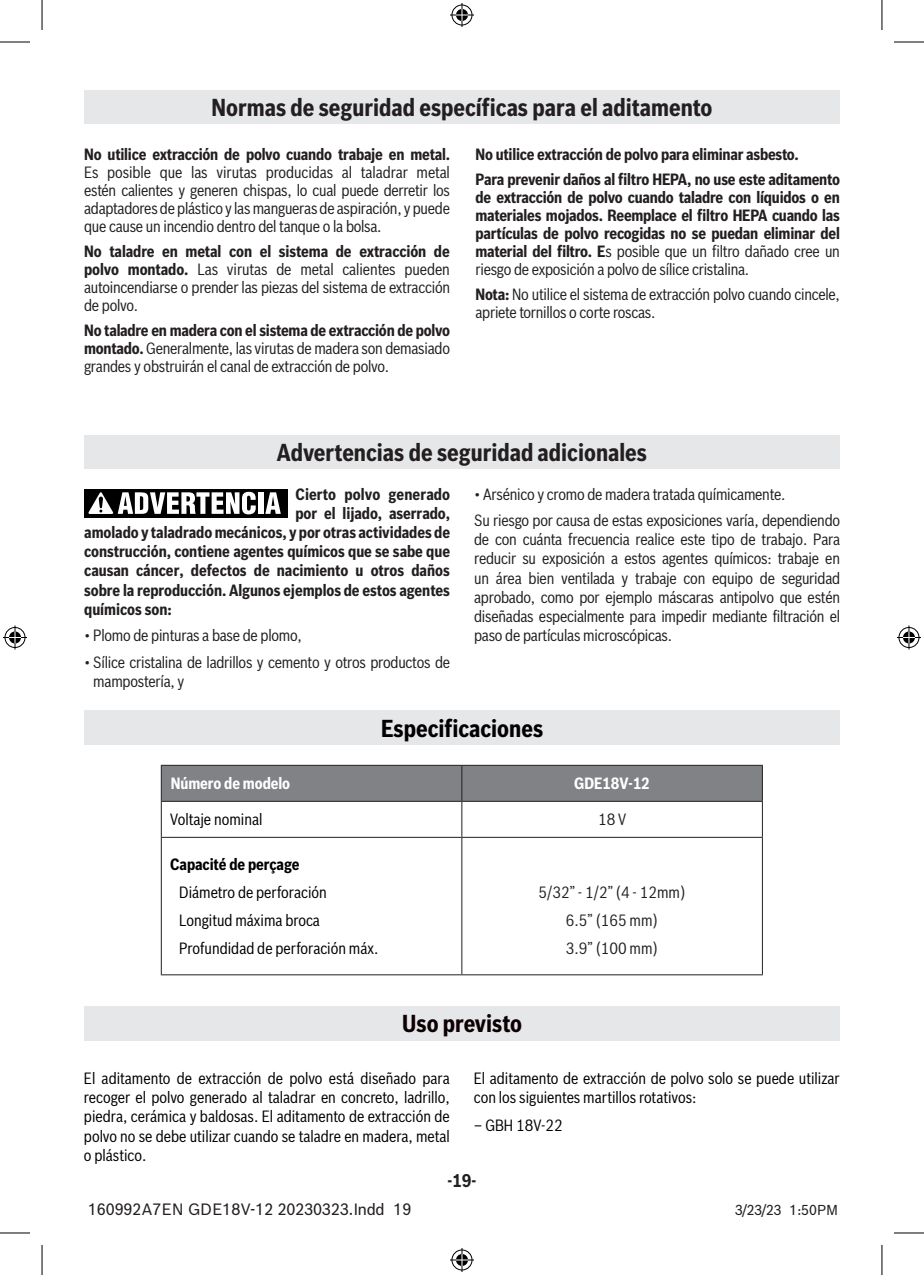
<style>
.page{position:relative;width:924px;height:1275px;background:#fff}
.page>*{position:absolute;margin:0;border:0;box-sizing:border-box;transform-origin:0 0}
.Heading_-_Page__link{font:700 24px "Bosch Sans Cond";color:#231f20}
.Heading_-_Page__no_l{font:700 24px "Bosch Sans Cond";color:#030003}
.Heading_-_Page__no_l-2{font:700 24px "Bosch Sans Cond";color:#0d0002}
.t1{font:700 18px "Bosch Sans Cond";color:#231f20}
.Body_F_S{font:16px/18px "Bosch Sans Cond";letter-spacing:-.015em;color:#231f20;text-align:justify}
.Body_F_S-2{font:700 16px/18px "Bosch Sans Cond";letter-spacing:-.005em;color:#231f20;text-align:justify}
.Body_Text__FR_SP{font:16px/19.2px "Bosch Sans Cond";color:#000;text-align:justify}
.t2{font:16px "Bosch Sans Cond";color:#000001}
.Heading_-_Page__link-2{font:16px "Bosch Office Sans";color:#231f20}
.Body_Text__FR_SP-2{font:700 16px "Bosch Sans Cond";letter-spacing:-.005em;color:#fff}
.t3{font:700 16px "Bosch Sans Cond";letter-spacing:-.005em;color:#000001}
.Body_Text__FR_SP-3{font:16px "Bosch Sans Cond";color:#000002}
.Body_Text__FR_SP-4{font:16px "Bosch Sans Cond";color:#231f20}
.Heading_-_Page__link-3{font:14px "Bosch Office Sans";color:#231f20}
.s1{font-weight:700}
.s2{font-weight:400}
</style>
<div class="page">
<div style="left:84px;top:489px;width:203px;height:28px;background:#000"></div>
<div style="left:258px;top:492px;width:5px;height:22px;background:#fff"></div>
<svg style="left:265px;top:492px;width:16px;height:22px"></svg>
<svg style="left:88px;top:492px;width:167px;height:22px"></svg>
<div style="left:84px;top:90px;width:755px;height:33px;background:#e6e7e9"></div>
<div style="left:84px;top:435px;width:755px;height:33px;background:#e6e7e9"></div>
<div style="left:84px;top:710px;width:755px;height:34px;background:#e6e7e9"></div>
<div style="left:162px;top:766px;width:599px;height:35px;background:#808285"></div>
<hr style="left:161px;top:765px;width:300px;height:1px;background:#231f20">
<hr style="left:161px;top:766px;width:1px;height:35px;background:#231f20">
<hr style="left:461px;top:765px;width:301px;height:1px;background:#231f20">
<hr style="left:461px;top:766px;width:1px;height:35px;background:#231f20">
<hr style="left:761px;top:766px;width:1px;height:35px;background:#231f20">
<hr style="left:161px;top:801px;width:300px;height:1px;background:#231f20">
<hr style="left:461px;top:801px;width:301px;height:1px;background:#231f20">
<hr style="left:161px;top:802px;width:1px;height:35px;background:#231f20">
<hr style="left:461px;top:802px;width:1px;height:35px;background:#231f20">
<hr style="left:761px;top:802px;width:1px;height:35px;background:#231f20">
<hr style="left:161px;top:837px;width:300px;height:1px;background:#231f20">
<hr style="left:161px;top:838px;width:1px;height:136px;background:#231f20">
<hr style="left:461px;top:837px;width:301px;height:1px;background:#231f20">
<hr style="left:461px;top:838px;width:1px;height:136px;background:#231f20">
<hr style="left:761px;top:838px;width:1px;height:136px;background:#231f20">
<hr style="left:161px;top:974px;width:300px;height:1px;background:#231f20">
<hr style="left:461px;top:974px;width:301px;height:1px;background:#231f20">
<div style="left:84px;top:1006px;width:755px;height:34px;background:#e6e7e9"></div>
<hr style="left:0;top:42px;width:30px;height:1px;background:#000">
<hr style="left:893px;top:42px;width:30px;height:1px;background:#000">
<hr style="left:0;top:1232px;width:30px;height:1px;background:#000">
<hr style="left:893px;top:1232px;width:30px;height:1px;background:#000">
<hr style="left:42px;top:0;width:1px;height:30px;background:#000">
<hr style="left:42px;top:1245px;width:1px;height:30px;background:#000">
<hr style="left:881px;top:0;width:1px;height:30px;background:#000">
<hr style="left:881px;top:1245px;width:1px;height:30px;background:#000">
<svg style="left:450px;top:3px;width:24px;height:24px"></svg>
<svg style="left:450px;top:1248px;width:24px;height:24px"></svg>
<svg style="left:3px;top:625px;width:24px;height:24px"></svg>
<svg style="left:897px;top:625px;width:23px;height:24px"></svg>
<p class="Heading_-_Page__link" style="left:211px;top:89px;width:502px">Normas de seguridad específicas para el aditamento</p>
<p class="Body_F_S" style="left:84px;top:144px;width:367px"><span class="s1">No utilice extracción de polvo cuando trabaje en metal.<br></span>Es posible que las virutas producidas al taladrar metal estén calientes y generen chispas, lo cual puede derretir los adaptadores de plástico y las mangueras de aspiración, y puede que cause un incendio dentro del tanque o la bolsa.</p>
<p class="Body_F_S" style="left:84px;top:241px;width:367px"><span class="s1">No taladre en metal con el sistema de extracción de polvo montado.</span> Las virutas de metal calientes pueden autoincendiarse o prender las piezas del sistema de extracción de polvo.</p>
<p class="Body_F_S" style="left:84px;top:320px;width:367px"><span class="s1">No taladre en madera con el sistema de extracción de polvo montado.</span> Generalmente, las virutas de madera son demasiado grandes y obstruirán el canal de extracción de polvo.</p>
<p class="Body_F_S-2" style="left:475px;top:144px;width:325px">No utilice extracción de polvo para eliminar asbesto.</p>
<p class="Body_F_S-2" style="left:475px;top:169px;width:366px">Para prevenir daños al filtro HEPA, no use este aditamento de extracción de polvo cuando taladre con líquidos o en materiales mojados. Reemplace el filtro HEPA cuando las partículas de polvo recogidas no se puedan eliminar del material del filtro. E<span class="s2">s posible que un filtro dañado cree un riesgo de exposición a polvo de sílice cristalina.</span></p>
<p class="Body_F_S" style="left:475px;top:284px;width:366px"><span class="s1">Nota:</span> No utilice el sistema de extracción polvo cuando cincele, apriete tornillos o corte roscas.</p>
<p class="Heading_-_Page__link" style="left:276px;top:434px;width:371px">Advertencias de seguridad adicionales</p>
<p class="Body_F_S-2" style="left:295px;top:484px;width:156px">Cierto polvo generado</p>
<p class="Body_F_S-2" style="left:295px;top:503px;width:156px">por el lijado, aserrado,</p>
<p class="Body_F_S-2" style="left:84px;top:522px;width:367px">amolado y taladrado mecánicos, y por otras actividades de</p>
<p class="Body_F_S-2" style="left:84px;top:541px;width:367px">construcción, contiene agentes químicos que se sabe que</p>
<p class="Body_F_S-2" style="left:84px;top:561px;width:367px">causan cáncer, defectos de nacimiento u otros daños</p>
<p class="Body_F_S-2" style="left:84px;top:580px;width:367px">sobre la reproducción. Algunos ejemplos de estos agentes</p>
<p class="Body_F_S-2" style="left:84px;top:599px;width:89px">químicos son:</p>
<p class="Body_F_S" style="left:84px;top:625px;width:219px">• Plomo de pinturas a base de plomo,</p>
<p class="Body_F_S" style="left:93px;top:651px;width:358px;line-height:19.2px;text-indent:-9px">• Sílice cristalina de ladrillos y cemento y otros productos de mampostería, y</p>
<p class="Body_F_S" style="left:474px;top:484px;width:313px">• Arsénico y cromo de madera tratada químicamente.</p>
<p class="Body_F_S" style="left:474px;top:509px;width:367px;line-height:19.2px">Su riesgo por causa de estas exposiciones varía, dependiendo de con cuánta frecuencia realice este tipo de trabajo. Para reducir su exposición a estos agentes químicos: trabaje en un área bien ventilada y trabaje con equipo de seguridad aprobado, como por ejemplo máscaras antipolvo que estén diseñadas especialmente para impedir mediante filtración el paso de partículas microscópicas.</p>
<p class="Heading_-_Page__no_l" style="left:381px;top:710px;width:163px">Especificaciones</p>
<p class="Body_Text__FR_SP-2" style="left:171px;top:771px;width:121px">Número de modelo</p>
<p class="Body_Text__FR_SP-2" style="left:574px;top:771px;width:77px">GDE18V-12</p>
<p class="Body_Text__FR_SP-3" style="left:170px;top:807px;width:93px">Voltaje nominal</p>
<p class="Body_Text__FR_SP-4" style="left:597px;top:807px;width:30px">18 V</p>
<p class="t3" style="left:170px;top:852px;width:131px">Capacité de perçage</p>
<p class="t2" style="left:179px;top:880px;width:149px">Diámetro de perforación</p>
<p class="t2" style="left:179px;top:908px;width:142px">Longitud máxima broca</p>
<p class="t2" style="left:179px;top:936px;width:200px">Profundidad de perforación máx.</p>
<p class="Body_F_S" style="left:538px;top:882px;width:149px">5/32” - 1/2” (4 - 12mm)</p>
<p class="Body_F_S" style="left:565px;top:910px;width:94px">6.5” (165 mm)</p>
<p class="Body_F_S" style="left:565px;top:938px;width:94px">3.9” (100 mm)</p>
<p class="Heading_-_Page__no_l-2" style="left:402px;top:1005px;width:121px">Uso previsto</p>
<p class="Body_Text__FR_SP" style="left:84px;top:1067px;width:367px">El aditamento de extracción de polvo está diseñado para recoger el polvo generado al taladrar en concreto, ladrillo, piedra, cerámica y baldosas. El aditamento de extracción de polvo no se debe utilizar cuando se taladre en madera, metal o plástico.</p>
<p class="Body_Text__FR_SP" style="left:473px;top:1067px;width:367px">El aditamento de extracción de polvo solo se puede utilizar con los siguientes martillos rotativos:</p>
<p class="Body_Text__FR_SP" style="left:473px;top:1114px;width:90px">– GBH 18V-22</p>
<p class="t1" style="left:447px;top:1166px;width:30px">-19-</p>
<p class="Heading_-_Page__link-2" style="left:88px;top:1195px;width:324px">160992A7EN GDE18V-12 20230323.Indd 19</p>
<p class="Heading_-_Page__link-3" style="left:734px;top:1198px;width:104px">3/23/23 1:50PM</p>
</div>
